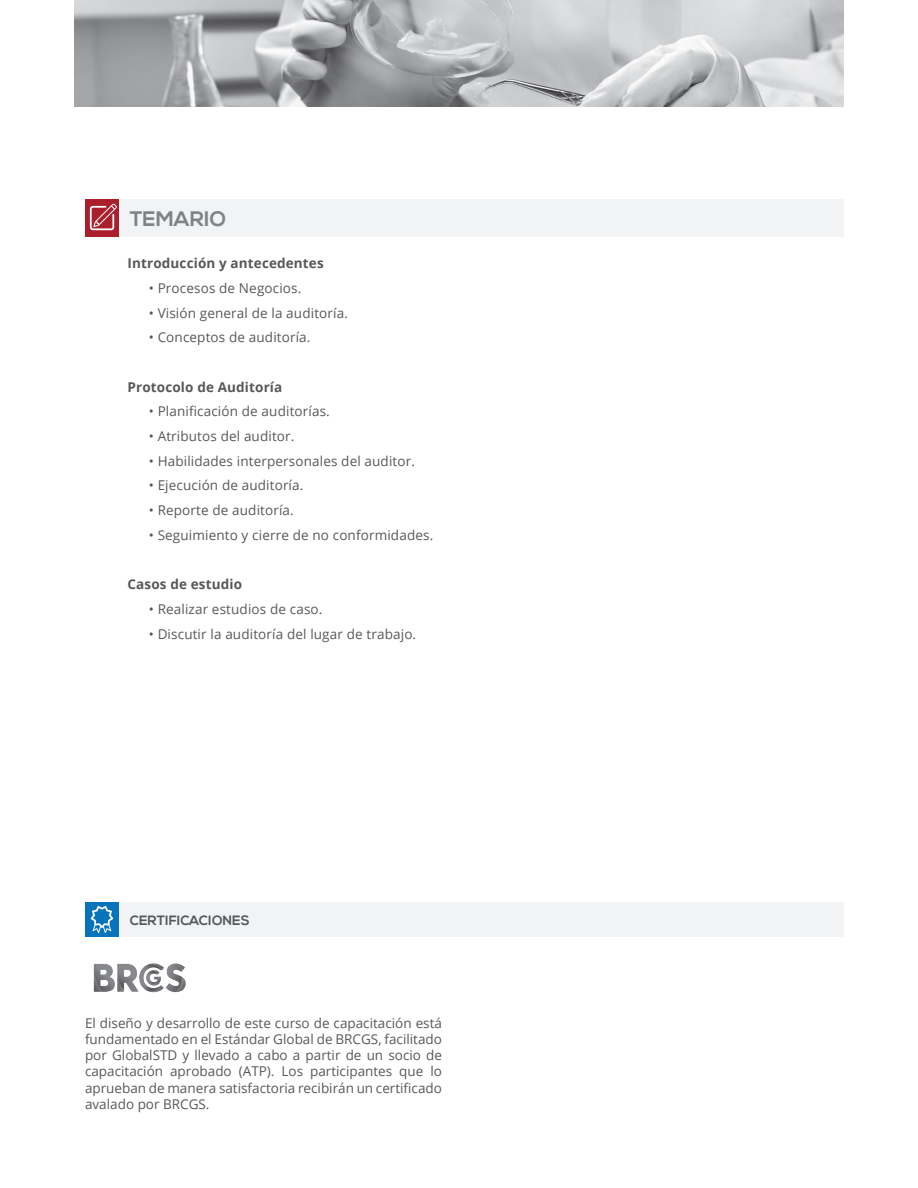
<style>
.page{position:relative;width:918px;height:1188px;background:#fff}
.page>*{position:absolute;margin:0;border:0;box-sizing:border-box;transform-origin:0 0}
.t1{font:700 21px "Nexa";color:#808285}
.Textos{font:13.5px/16.2px "Open Sans";letter-spacing:.01em;color:#57585a;text-align:justify}
.Textos-2{font:700 13.5px "Open Sans";letter-spacing:.01em;color:#57585a}
.t2{font:700 13.5px "Nexa";color:#57585a}
</style>
<div class="page">
<div style="left:85px;top:200px;width:34px;height:37px;background:#ab1e2c"></div>
<div style="left:85px;top:903px;width:34px;height:34px;background:#0773bb"></div>
<div style="left:119px;top:200px;width:725px;height:37px;background:#f2f3f4"></div>
<div style="left:119px;top:903px;width:725px;height:34px;background:#f2f3f4"></div>
<svg style="left:90px;top:204px;width:27px;height:26px"></svg>
<svg style="left:91px;top:906px;width:22px;height:27px"></svg>
<img style="left:74px;top:0;width:770px;height:106px">
<img style="left:93px;top:963px;width:93px;height:30px">
<p class="t1" style="left:130px;top:207px;width:98px">TEMARIO</p>
<p class="Textos-2" style="left:128px;top:254px;width:198px">Introducción y antecedentes</p>
<p class="Textos" style="left:149px;top:280px;width:154px">• Procesos de Negocios.</p>
<p class="Textos" style="left:149px;top:304px;width:201px">• Visión general de la auditoría.</p>
<p class="Textos" style="left:149px;top:329px;width:163px">• Conceptos de auditoría.</p>
<p class="Textos-2" style="left:128px;top:377px;width:156px">Protocolo de Auditoría</p>
<p class="Textos" style="left:149px;top:403px;width:183px">• Planificación de auditorías.</p>
<p class="Textos" style="left:149px;top:428px;width:147px">• Atributos del auditor.</p>
<p class="Textos" style="left:149px;top:452px;width:268px">• Habilidades interpersonales del auditor.</p>
<p class="Textos" style="left:149px;top:477px;width:156px">• Ejecución de auditoría.</p>
<p class="Textos" style="left:149px;top:502px;width:147px">• Reporte de auditoría.</p>
<p class="Textos" style="left:149px;top:527px;width:286px">• Seguimiento y cierre de no conformidades.</p>
<p class="Textos-2" style="left:128px;top:575px;width:116px">Casos de estudio</p>
<p class="Textos" style="left:149px;top:601px;width:175px">• Realizar estudios de caso.</p>
<p class="Textos" style="left:149px;top:625px;width:269px">• Discutir la auditoría del lugar de trabajo.</p>
<p class="t2" style="left:130px;top:912px;width:122px">CERTIFICACIONES</p>
<p class="Textos" style="left:85px;top:1014px;width:358px">El diseño y desarrollo de este curso de capacitación está fundamentado en el Estándar Global de BRCGS, facilitado por GlobalSTD y llevado a cabo a partir de un socio de capacitación aprobado (ATP). Los participantes que lo aprueban de manera satisfactoria recibirán un certificado avalado por BRCGS.</p>
</div>
